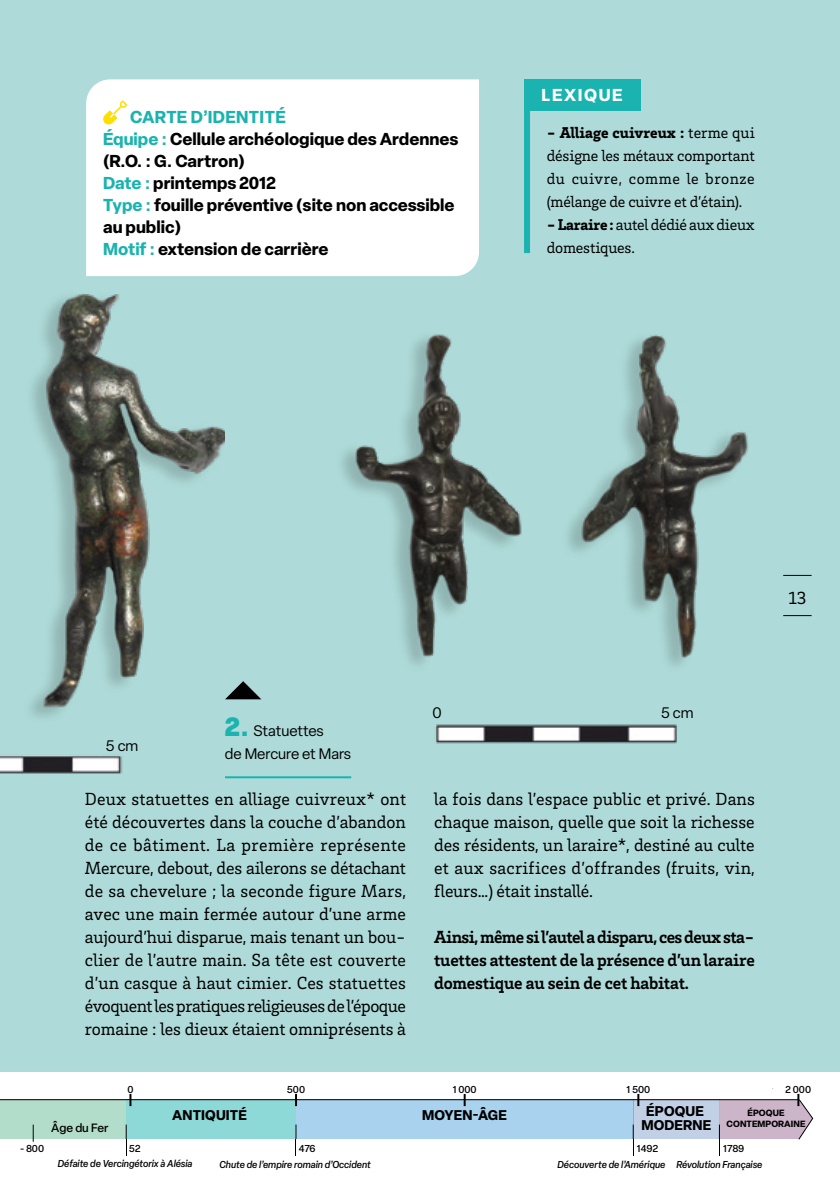
<style>
.page{position:relative;width:840px;height:1191px;background:#fff}
.page>*{position:absolute;margin:0;border:0;box-sizing:border-box;transform-origin:0 0}
.t1{font:18px/23px "Brix Slab";letter-spacing:-.005em;color:#000;text-align:justify}
.t2{font:700 18px/23px "Brix Slab";letter-spacing:-.01em;color:#000;text-align:justify}
.t3{font:700 17px/22px "Elza";color:#000}
.t4{font:700 17px "Elza";letter-spacing:.09em;color:#fff}
.t5{font:16px/23px "Brix Slab";letter-spacing:-.01em;color:#000;text-align:justify}
.t6{font:15px/23px "Elza";color:#000}
.t7{font:700 13.8px/13.8px "Elza";letter-spacing:.01em;color:#000;text-align:center}
.t8{font:500 11.8px "Elza";color:#000}
.t9{font:italic 500 9.8px "Elza";color:#000}
.t10{font:500 9.8px "Elza";color:#000}
.t11{font:700 9px/10.6px "Elza";letter-spacing:.01em;color:#000;text-align:center}
.s1{color:#1bb3af}
.s2{font-weight:900}
.s3{font-weight:900;font-size:26px;color:#1bb3af}
</style>
<div class="page">
<div style="left:0;top:0;width:839px;height:1071px;background:#aedbd9"></div>
<div style="left:86px;top:79px;width:392px;height:197px;background:#fff"></div>
<div style="left:523px;top:79px;width:117px;height:32px;background:#1bb3af"></div>
<div style="left:523px;top:85px;width:6px;height:168px;background:#1bb3af"></div>
<svg style="left:103px;top:100px;width:24px;height:25px"></svg>
<hr style="left:225px;top:776px;width:126px;height:2px;background:#1bb3af">
<svg style="left:225px;top:681px;width:36px;height:18px"></svg>
<img style="left:341px;top:334px;width:461px;height:410px">
<img style="left:0;top:294px;width:225px;height:480px">
<div style="left:126px;top:1099px;width:170px;height:40px;background:#8dd9d7"></div>
<div style="left:296px;top:1099px;width:337px;height:40px;background:#a8d2ee"></div>
<div style="left:633px;top:1099px;width:86px;height:40px;background:#c2d0e6"></div>
<svg style="left:295px;top:1094px;width:2px;height:12px"></svg>
<svg style="left:463px;top:1094px;width:2px;height:12px"></svg>
<svg style="left:129px;top:1094px;width:2px;height:12px"></svg>
<div style="left:0;top:1099px;width:126px;height:40px;background:#b2ddca"></div>
<svg style="left:33px;top:1124px;width:1px;height:17px"></svg>
<svg style="left:126px;top:1124px;width:1px;height:31px"></svg>
<svg style="left:295px;top:1124px;width:1px;height:31px"></svg>
<svg style="left:632px;top:1124px;width:1px;height:15px"></svg>
<svg style="left:718px;top:1088px;width:95px;height:67px"></svg>
<svg style="left:637px;top:1094px;width:2px;height:12px"></svg>
<hr style="left:0;top:1099px;width:798px;height:1px;background:#000">
<p class="t3" style="left:103px;top:106px;width:356px;text-indent:27px"><span class="s1">CARTE D’IDENTITÉ<br>Équipe :</span> Cellule archéologique des Ardennes (R.O. : G. Cartron)<br><span class="s1">Date :</span> printemps 2012<br><span class="s1">Type :</span> fouille préventive (site non accessible au public)<br><span class="s1">Motif :</span> extension de carrière</p>
<p class="t4" style="left:541px;top:83px;width:82px">LEXIQUE</p>
<p class="t5" style="left:546px;top:120px;width:209px"><span class="s2">- Alliage cuivreux :</span> terme qui désigne les métaux comportant du cuivre, comme le bronze (mélange de cuivre et d’étain).</p>
<p class="t5" style="left:546px;top:212px;width:209px"><span class="s2">- Laraire :</span> autel dédié aux dieux domestiques.</p>
<p class="t1" style="left:788px;top:586px;width:20px">13</p>
<p class="t6" style="left:225px;top:719px;width:128px"><span class="s3">2.</span> Statuettes<br>de Mercure et Mars</p>
<p class="t1" style="left:85px;top:787px;width:322px">Deux statuettes en alliage cuivreux* ont été découvertes dans la couche d’abandon de ce bâtiment. La première représente Mercure, debout, des ailerons se détachant de sa chevelure ; la seconde figure Mars, avec une main fermée autour d’une arme aujourd’hui disparue, mais tenant un bou&shy;clier de l’autre main. Sa tête est couverte d’un casque à haut cimier. Ces statuettes évoquent les pratiques religieuses de l’époque romaine : les dieux étaient omniprésents à</p>
<p class="t6" style="left:105px;top:733px;width:34px">5 cm</p>
<p class="t6" style="left:432px;top:701px;width:11px">0</p>
<p class="t6" style="left:660px;top:701px;width:34px">5 cm</p>
<p class="t1" style="left:434px;top:787px;width:322px">la fois dans l’espace public et privé. Dans chaque maison, quelle que soit la richesse des résidents, un laraire*, destiné au culte et aux sacrifices d’offrandes (fruits, vin, fleurs…) était installé.</p>
<p class="t2" style="left:434px;top:925px;width:322px">Ainsi, même si l’autel a disparu, ces deux sta&shy;tuettes attestent de la présence d’un laraire domestique au sein de cet habitat.</p>
<p class="t8" style="left:51px;top:1119px;width:59px">Âge du Fer</p>
<p class="t10" style="left:127px;top:1082px;width:8px">0</p>
<p class="t10" style="left:287px;top:1082px;width:20px">500</p>
<p class="t10" style="left:452px;top:1082px;width:25px">1 000</p>
<p class="t10" style="left:785px;top:1082px;width:27px">2 000</p>
<p class="t10" style="left:626px;top:1082px;width:25px">1 500</p>
<p class="t7" style="left:641px;top:1103px;width:71px">ÉPOQUE<br>MODERNE</p>
<p class="t7" style="left:172px;top:1107px;width:76px">ANTIQUITÉ</p>
<p class="t7" style="left:422px;top:1108px;width:86px">MOYEN-ÂGE</p>
<p class="t11" style="left:726px;top:1107px;width:80px">ÉPOQUE<br>CONTEMPORAINE</p>
<p class="t10" style="left:20px;top:1142px;width:26px">- 800</p>
<p class="t10" style="left:129px;top:1142px;width:13px">52</p>
<p class="t10" style="left:299px;top:1142px;width:18px">476</p>
<p class="t10" style="left:636px;top:1142px;width:23px">1492</p>
<p class="t10" style="left:722px;top:1142px;width:23px">1789</p>
<p class="t9" style="left:58px;top:1157px;width:136px">Défaite de Vercingétorix à Alésia</p>
<p class="t9" style="left:219px;top:1157px;width:153px">Chute de l’empire romain d’Occident</p>
<p class="t9" style="left:557px;top:1157px;width:206px">Découverte de l’Amérique Révolution Française</p>
</div>
